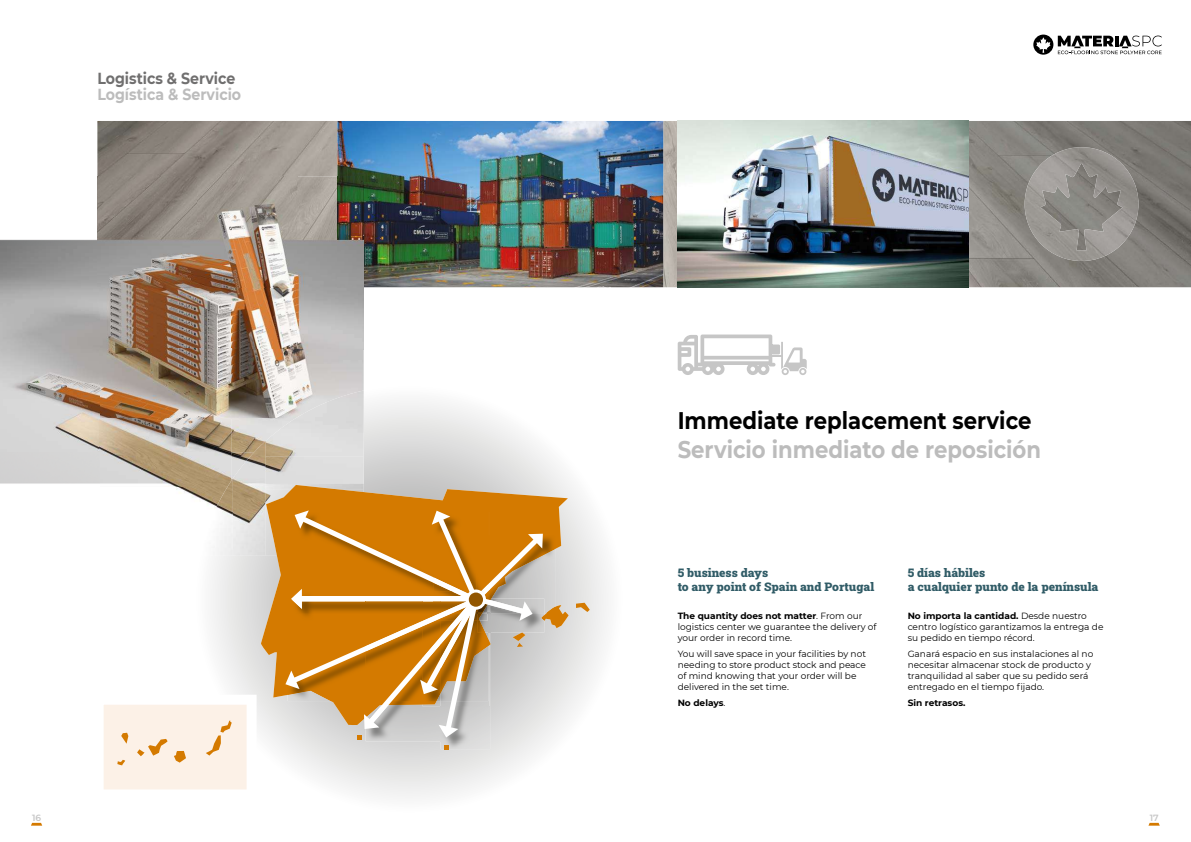
<style>
.page{position:relative;width:1191px;height:842px;background:#fff}
.page>*{position:absolute;margin:0;border:0;box-sizing:border-box;transform-origin:0 0}
.t1{font:700 24px "Montserrat";color:#bcbcbc;scale:.88 1}
.t2{font:700 24px "Montserrat";color:#000;scale:.88 1}
.t3{font:700 16px "Montserrat";color:#bcbcbc;scale:.88 1}
.t4{font:700 16px "Montserrat";color:#706f6f;scale:.88 1}
.t5{font:900 12px/14.4px "Roboto Slab";color:#315c67}
.t6{font:9px/10.8px "Montserrat";color:#000}
.t7{font:700 9px "Montserrat";color:#000}
.t8{font:600 9px "Montserrat";color:#c6c6c6}
.s1{font-weight:700}
.s2{font-weight:400}
</style>
<div class="page">
<svg style="left:1148px;top:823px;width:11px;height:3px"></svg>
<svg style="left:31px;top:823px;width:11px;height:3px"></svg>
<svg style="left:1033px;top:35px;width:20px;height:20px"></svg>
<svg style="left:1036px;top:37px;width:14px;height:16px"></svg>
<svg style="left:1057px;top:36px;width:104px;height:18px"></svg>
<svg style="left:211px;top:401px;width:397px;height:397px"></svg>
<img style="left:97px;top:121px;width:1094px;height:166px">
<svg style="left:677px;top:334px;width:129px;height:41px"></svg>
<img style="left:1024px;top:147px;width:114px;height:114px">
<img style="left:677px;top:121px;width:291px;height:166px">
<img style="left:337px;top:121px;width:326px;height:166px">
<img style="left:0;top:245px;width:99px;height:239px">
<img style="left:99px;top:287px;width:265px;height:131px">
<img style="left:99px;top:418px;width:132px;height:69px">
<img style="left:231px;top:418px;width:34px;height:34px">
<img style="left:231px;top:452px;width:2px;height:26px">
<img style="left:176px;top:487px;width:24px;height:12px">
<img style="left:265px;top:390px;width:99px;height:95px">
<img style="left:233px;top:441px;width:32px;height:115px">
<img style="left:200px;top:478px;width:33px;height:78px">
<img style="left:97px;top:177px;width:240px;height:110px">
<img style="left:337px;top:177px;width:27px;height:110px">
<svg style="left:261px;top:485px;width:307px;height:240px;background:#d5a15b"></svg>
<svg style="left:104px;top:695px;width:153px;height:103px"></svg>
<svg style="left:576px;top:603px;width:14px;height:9px"></svg>
<svg style="left:285px;top:510px;width:283px;height:240px;background:#d1a364"></svg>
<h2 class="t4" style="left:97px;top:66px;width:158px">Logistics &amp; Service</h2>
<h2 class="t3" style="left:97px;top:83px;width:165px">Logística &amp; Servicio</h2>
<h1 class="t2" style="left:677px;top:403px;width:403px">Immediate replacement service</h1>
<h1 class="t1" style="left:677px;top:432px;width:414px">Servicio inmediato de reposición</h1>
<h3 class="t5" style="left:677px;top:565px;width:198px">5 business days<br>to any point of Spain and Portugal</h3>
<p class="t6" style="left:677px;top:610px;width:200px"><span class="s1">The quantity does not matter</span>. From our logistics center we guarantee the delivery of your order in record time.</p>
<p class="t6" style="left:677px;top:648px;width:190px">You will save space in your facilities by not needing to store product stock and peace of mind knowing that your order will be delivered in the set time.</p>
<p class="t7" style="left:677px;top:696px;width:49px">No delays<span class="s2">.</span></p>
<h3 class="t5" style="left:907px;top:565px;width:192px">5 días hábiles<br>a cualquier punto de la península</h3>
<p class="t6" style="left:907px;top:610px;width:197px"><span class="s1">No importa la cantidad.</span> Desde nuestro centro logístico garantizamos la entrega de su pedido en tiempo récord.</p>
<p class="t6" style="left:907px;top:648px;width:187px">Ganará espacio en sus instalaciones al no necesitar almacenar stock de producto y tranquilidad al saber que su pedido será entregado en el tiempo fijado.</p>
<p class="t7" style="left:907px;top:696px;width:59px">Sin retrasos.</p>
<p class="t8" style="left:32px;top:811px;width:11px">16</p>
<p class="t8" style="left:1149px;top:811px;width:10px">17</p>
</div>
